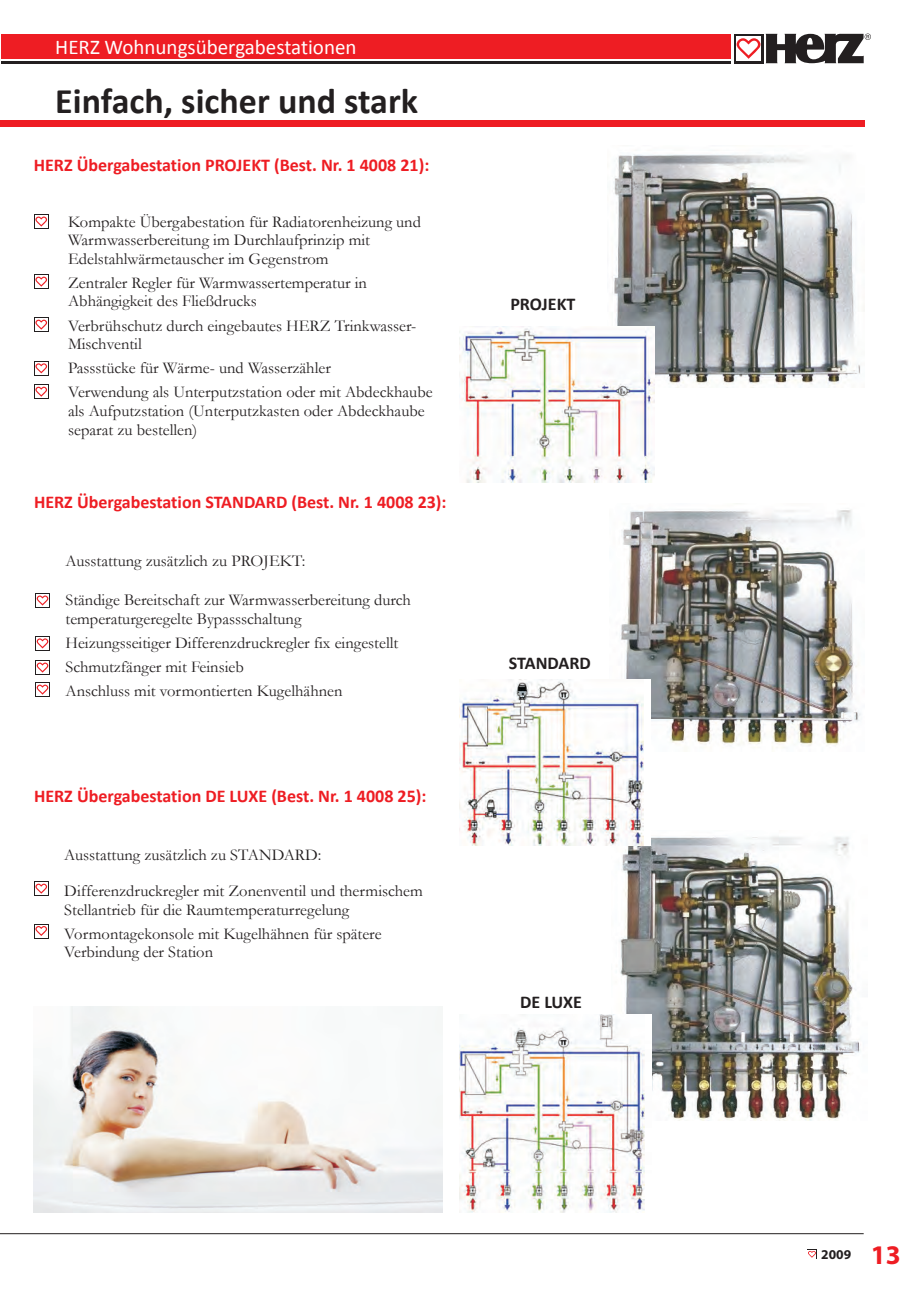
<style>
.page{position:relative;width:919px;height:1289px;background:#fff}
.page>*{position:absolute;margin:0;border:0;box-sizing:border-box;transform-origin:0 0}
.t1{font:700 36px "Calibri";color:#231f20}
.t2{font:700 27px "Myriad Pro";color:#ee1d23}
.t3{font:21px "Calibri";color:#fff}
.t4{font:700 18px "Calibri";color:#ee1d23}
.t5{font:700 18px "Calibri";color:#231f20}
.t6{font:16.5px/18.6px "Garamond";color:#231f20}
.t7{font:700 13.5px "Myriad Pro";color:#231f20}
</style>
<div class="page">
<hr style="left:0;top:1233px;width:863px;height:1px;background:#231f20">
<hr style="left:1px;top:61px;width:729px;height:2px;background:#231f20">
<div style="left:1px;top:34px;width:729px;height:25px;background:#ee1d23"></div>
<div style="left:733px;top:34px;width:30px;height:29px;background:#231f20"></div>
<svg style="left:736px;top:34px;width:134px;height:29px"></svg>
<div style="left:0;top:121px;width:864px;height:6px;background:#ee1d23"></div>
<svg style="left:808px;top:1251px;width:7px;height:6px"></svg>
<svg style="left:35px;top:216px;width:12px;height:10px"></svg>
<svg style="left:35px;top:593px;width:15px;height:14px"></svg>
<svg style="left:36px;top:594px;width:13px;height:12px"></svg>
<svg style="left:37px;top:595px;width:11px;height:10px"></svg>
<svg style="left:35px;top:636px;width:15px;height:14px"></svg>
<svg style="left:36px;top:637px;width:13px;height:12px"></svg>
<svg style="left:37px;top:638px;width:11px;height:10px"></svg>
<svg style="left:35px;top:660px;width:15px;height:14px"></svg>
<svg style="left:36px;top:661px;width:13px;height:12px"></svg>
<svg style="left:37px;top:662px;width:11px;height:10px"></svg>
<svg style="left:37px;top:684px;width:11px;height:10px"></svg>
<svg style="left:34px;top:881px;width:14px;height:14px"></svg>
<div style="left:35px;top:882px;width:12px;height:12px;background:#fff"></div>
<svg style="left:35px;top:883px;width:12px;height:10px"></svg>
<div style="left:34px;top:923px;width:14px;height:15px;background:#231f20"></div>
<div style="left:35px;top:925px;width:12px;height:12px;background:#fff"></div>
<svg style="left:35px;top:926px;width:12px;height:10px"></svg>
<svg style="left:35px;top:277px;width:12px;height:10px"></svg>
<svg style="left:35px;top:319px;width:12px;height:11px"></svg>
<svg style="left:34px;top:361px;width:14px;height:14px"></svg>
<div style="left:35px;top:362px;width:12px;height:12px;background:#fff"></div>
<svg style="left:35px;top:363px;width:12px;height:10px"></svg>
<svg style="left:35px;top:387px;width:12px;height:10px"></svg>
<img style="left:619px;top:836px;width:241px;height:284px">
<img style="left:620px;top:510px;width:241px;height:239px">
<img style="left:612px;top:154px;width:249px;height:234px">
<img style="left:459px;top:326px;width:195px;height:156px">
<img style="left:459px;top:679px;width:192px;height:167px">
<img style="left:459px;top:1014px;width:192px;height:198px">
<img style="left:34px;top:1006px;width:408px;height:206px">
<p class="t3" style="left:55px;top:34px;width:303px">HERZ Wohnungsübergabestationen</p>
<h1 class="t1" style="left:55px;top:79px;width:364px">Einfach, sicher und stark</h1>
<p class="t4" style="left:34px;top:153px;width:397px">HERZ Übergabestation PROJEKT (Best. Nr. 1 4008 21):</p>
<p class="t6" style="left:68px;top:212px;width:354px">Kompakte Übergabestation für Radiatorenheizung und<br>Warmwasserbereitung im Durchlaufprinzip mit<br>Edelstahlwärmetauscher im Gegenstrom</p>
<p class="t6" style="left:68px;top:273px;width:300px">Zentraler Regler für Warmwassertemperatur in<br>Abhängigkeit des Fließdrucks</p>
<p class="t6" style="left:68px;top:316px;width:350px">Verbrühschutz durch eingebautes HERZ Trinkwasser-<br>Mischventil</p>
<p class="t6" style="left:68px;top:355px;width:366px;line-height:24.2px">Passstücke für Wärme- und Wasserzähler<br>Verwendung als Unterputzstation oder mit Abdeckhaube</p>
<p class="t6" style="left:68px;top:401px;width:358px">als Aufputzstation (Unterputzkasten oder Abdeckhaube separat zu bestellen)</p>
<p class="t4" style="left:34px;top:491px;width:414px">HERZ Übergabestation STANDARD (Best. Nr. 1 4008 23):</p>
<p class="t6" style="left:65px;top:551px;width:241px">Ausstattung zusätzlich zu PROJEKT:</p>
<p class="t6" style="left:65px;top:590px;width:347px">Ständige Bereitschaft zur Warmwasserbereitung durch temperaturgeregelte Bypassschaltung</p>
<p class="t6" style="left:65px;top:630px;width:334px;line-height:24.2px">Heizungsseitiger Differenzdruckregler fix eingestellt<br>Schmutzfänger mit Feinsieb<br>Anschluss mit vormontierten Kugelhähnen</p>
<p class="t4" style="left:34px;top:785px;width:394px">HERZ Übergabestation DE LUXE (Best. Nr. 1 4008 25):</p>
<p class="t6" style="left:64px;top:836px;width:360px;line-height:36.2px">Ausstattung zusätzlich zu STANDARD:<br>Differenzdruckregler mit Zonenventil und thermischem</p>
<p class="t6" style="left:64px;top:896px;width:319px;line-height:24.2px">Stellantrieb für die Raumtemperaturregelung<br>Vormontagekonsole mit Kugelhähnen für spätere</p>
<p class="t6" style="left:64px;top:942px;width:150px">Verbindung der Station</p>
<p class="t5" style="left:510px;top:292px;width:67px">PROJEKT</p>
<p class="t5" style="left:509px;top:652px;width:83px">STANDARD</p>
<p class="t5" style="left:520px;top:991px;width:63px">DE LUXE</p>
<p class="t7" style="left:821px;top:1245px;width:31px">2009</p>
<h2 class="t2" style="left:870px;top:1237px;width:31px">13</h2>
</div>
